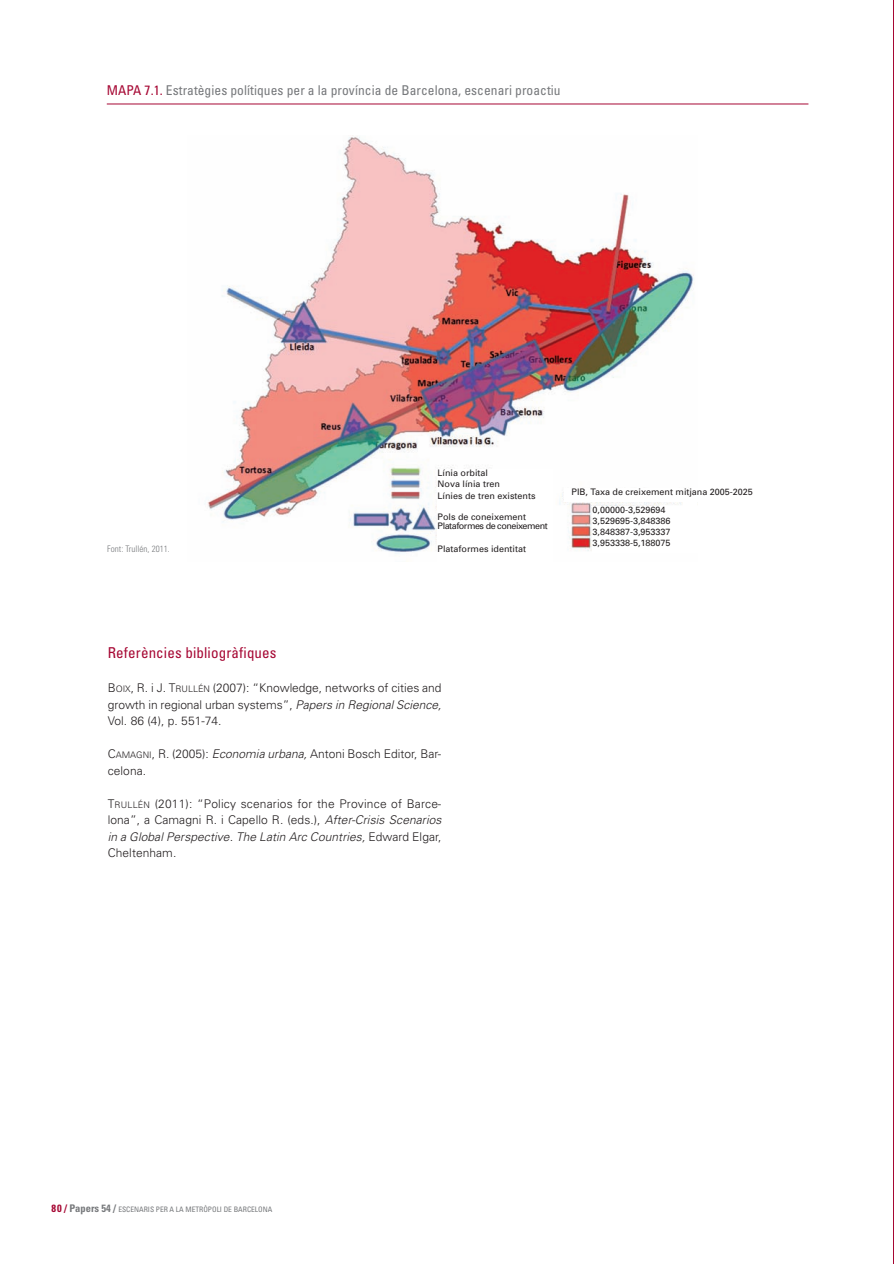
<style>
.page{position:relative;width:894px;height:1264px;background:#fff}
.page>*{position:absolute;margin:0;border:0;box-sizing:border-box;transform-origin:0 0}
.t1{font:condensed 15px "Univers";letter-spacing:.01em;color:#a60733}
.t2{font:condensed 13.5px "Univers";letter-spacing:.005em;color:#76787b}
.t3{font:300 12px/16.5px "Univers";color:#231f20;text-align:justify}
.t4{font:9px/11.2px "Univers";color:#231f20}
.t5{font:9px/9.4px "Univers";letter-spacing:-.05em;color:#231f20}
.t6{font:300 condensed 9px "Univers";letter-spacing:.005em;color:#76787b}
.t7{font:condensed 7.5px "Univers";color:#76787b}
.s1{color:#a60733}
.s2{font-size:9px}
.s3{font-style:italic}
.s4{font-weight:700;font-size:10.5px;color:#a60733}
.s5{font-weight:700;font-size:10.5px}
</style>
<div class="page">
<img style="left:207px;top:137px;width:487px;height:417px">
<hr style="left:107px;top:104px;width:701px;height:1px;background:#a60733">
<div style="left:438px;top:469px;width:115px;height:101px;background:#fff"></div>
<div style="left:592px;top:506px;width:106px;height:47px;background:#fff"></div>
<div style="left:564px;top:489px;width:215px;height:13px;background:#fff"></div>
<hr style="left:893px;top:0;width:1px;height:1264px;background:#a60733">
<div style="left:684px;top:501px;width:13px;height:11px;background:#fff"></div>
<p class="t2" style="left:107px;top:85px;width:455px"><span class="s1">MAPA 7.1.</span> Estratègies polítiques per a la província de Barcelona, escenari proactiu</p>
<p class="t6" style="left:107px;top:546px;width:64px">Font: Trullén, 2011.</p>
<p class="t4" style="left:438px;top:468px;width:99px">Línia orbital<br>Nova línia tren<br>Línies de tren existents</p>
<p class="t5" style="left:438px;top:512px;width:112px">Pols de coneixement<br>Plataformes de coneixement</p>
<p class="t4" style="left:438px;top:543px;width:90px">Plataformes identitat</p>
<p class="t4" style="left:571px;top:487px;width:183px">PIB, Taxa de creixement mitjana 2005-2025</p>
<p class="t4" style="left:592px;top:505px;width:79px">0,00000-3,529694<br>3,529695-3,848386<br>3,848387-3,953337<br>3,953338-5,188075</p>
<p class="t1" style="left:108px;top:647px;width:170px">Referències bibliogràfiques</p>
<p class="t3" style="left:108px;top:681px;width:335px">B<span class="s2">OIX</span>, R. i J. T<span class="s2">RULLÉN</span> (2007): “Knowledge, networks of cities and growth in regional urban systems”, <span class="s3">Papers in Regional Science, </span>Vol. 86 (4), p. 551-74.</p>
<p class="t3" style="left:108px;top:747px;width:335px">C<span class="s2">AMAGNI</span>, R. (2005): <span class="s3">Economia urbana,</span> Antoni Bosch Editor, Bar&shy;celona.</p>
<p class="t3" style="left:108px;top:796px;width:335px">T<span class="s2">RULLÉN</span> (2011): “Policy scenarios for the Province of Barce&shy;lona”, a Camagni R. i Capello R. (eds.), <span class="s3">After-Crisis Scenarios in a Global Perspective. The Latin Arc Countries,</span> Edward Elgar, Cheltenham.</p>
<p class="t7" style="left:52px;top:1207px;width:222px"><span class="s4">80 /</span> <span class="s5">Papers 54 /</span> ESCENARIS PER A LA METRÒPOLI DE BARCELONA</p>
</div>
